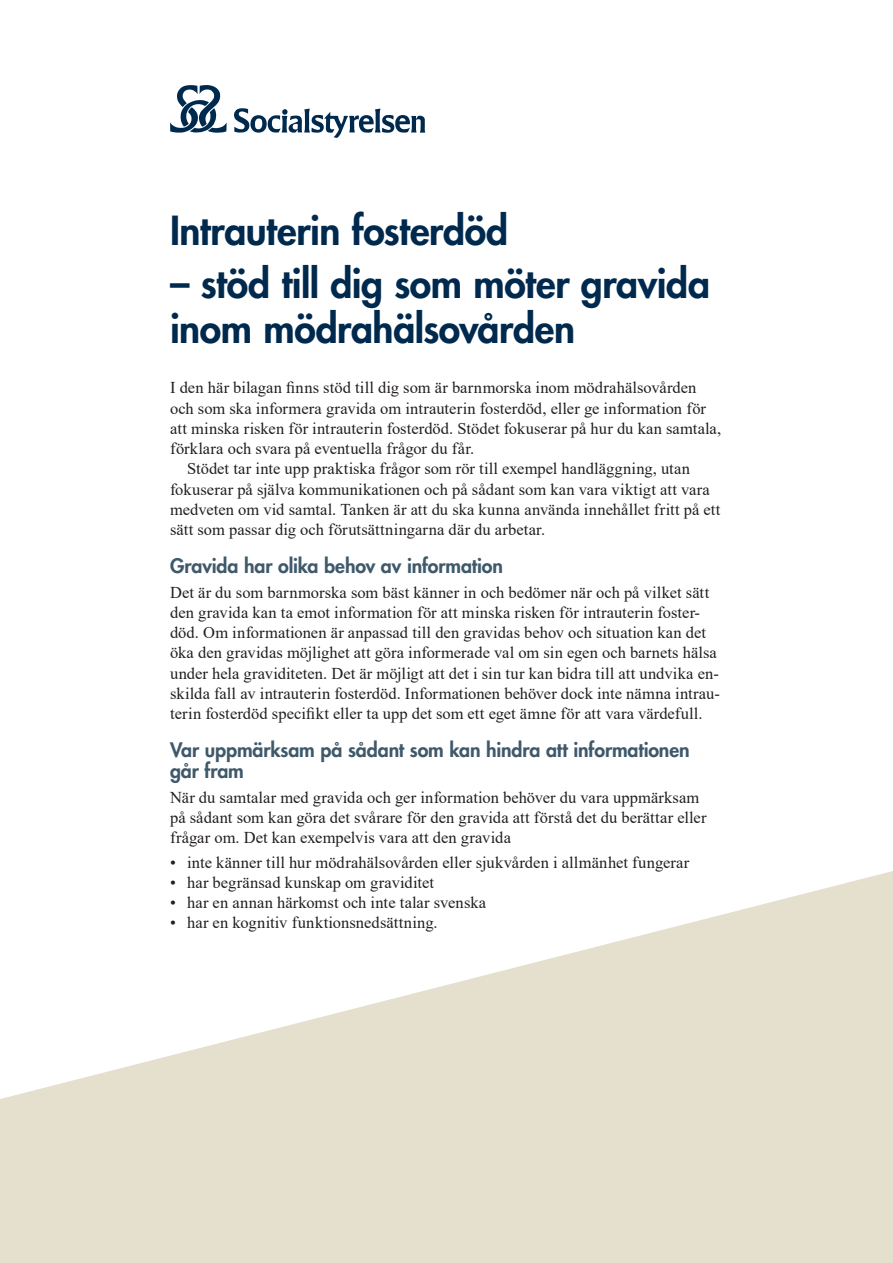
<style>
.page{position:relative;width:893px;height:1263px;background:#fff}
.page>*{position:absolute;margin:0;border:0;box-sizing:border-box;transform-origin:0 0}
.Rubrik_1{font:800 39px/45px "Futura Std";letter-spacing:-.01em;color:#00294e}
.Rubrik_2{font:800 19.5px/21px "Futura Std";letter-spacing:-.005em;color:#3f596b}
.Brödtext{font:16.5px/20.2px "Times New Roman";letter-spacing:.005em;color:#231f20}
.Brödtext_indrag{font:16.5px/20.2px "Times New Roman";letter-spacing:.005em;color:#231f20}
.Punktlista{font:16.5px "Times New Roman";letter-spacing:.01em;color:#231f20}
</style>
<div class="page">
<svg style="left:0;top:871px;width:893px;height:392px;fill:#e5e0ce"></svg>
<svg style="left:170px;top:85px;width:57px;height:48px"></svg>
<svg style="left:234px;top:108px;width:191px;height:30px"></svg>
<h1 class="Rubrik_1" style="left:170px;top:208px;width:340px">Intrauterin fosterdöd</h1>
<h1 class="Rubrik_1" style="left:170px;top:261px;width:541px">– stöd till dig som möter gravida inom mödrahälsovården</h1>
<p class="Brödtext" style="left:170px;top:377px;width:553px">I den här bilagan finns stöd till dig som är barnmorska inom mödrahälsovården och som ska informera gravida om intrauterin fosterdöd, eller ge information för att minska risken för intrauterin fosterdöd. Stödet fokuserar på hur du kan samtala, förklara och svara på eventuella frågor du får.</p>
<p class="Brödtext_indrag" style="left:170px;top:458px;width:552px;text-indent:17px">Stödet tar inte upp praktiska frågor som rör till exempel handläggning, utan fokuserar på själva kommunikationen och på sådant som kan vara viktigt att vara medveten om vid samtal. Tanken är att du ska kunna använda innehållet fritt på ett sätt som passar dig och förutsättningarna där du arbetar.</p>
<h2 class="Rubrik_2" style="left:170px;top:555px;width:334px">Gravida har olika behov av information</h2>
<p class="Brödtext" style="left:170px;top:581px;width:551px">Det är du som barnmorska som bäst känner in och bedömer när och på vilket sätt den gravida kan ta emot information för att minska risken för intrauterin foster&shy;död. Om informationen är anpassad till den gravidas behov och situation kan det öka den gravidas möjlighet att göra informerade val om sin egen och barnets hälsa under hela graviditeten. Det är möjligt att det i sin tur kan bidra till att undvika en&shy;skilda fall av intrauterin fosterdöd. Informationen behöver dock inte nämna intrau&shy;terin fosterdöd specifikt eller ta upp det som ett eget ämne för att vara värdefull.</p>
<h2 class="Rubrik_2" style="left:170px;top:739px;width:521px">Var uppmärksam på sådant som kan hindra att informationen går fram</h2>
<p class="Brödtext" style="left:170px;top:786px;width:538px">När du samtalar med gravida och ger information behöver du vara uppmärksam på sådant som kan göra det svårare för den gravida att förstå det du berättar eller frågar om. Det kan exempelvis vara att den gravida</p>
<p class="Punktlista" style="left:170px;top:850px;width:521px">• inte känner till hur mödrahälsovården eller sjukvården i allmänhet fungerar</p>
<p class="Punktlista" style="left:170px;top:871px;width:265px">• har begränsad kunskap om graviditet</p>
<p class="Punktlista" style="left:170px;top:891px;width:318px">• har en annan härkomst och inte talar svenska</p>
<p class="Punktlista" style="left:170px;top:911px;width:269px">• har en kognitiv funktionsnedsättning.</p>
</div>
